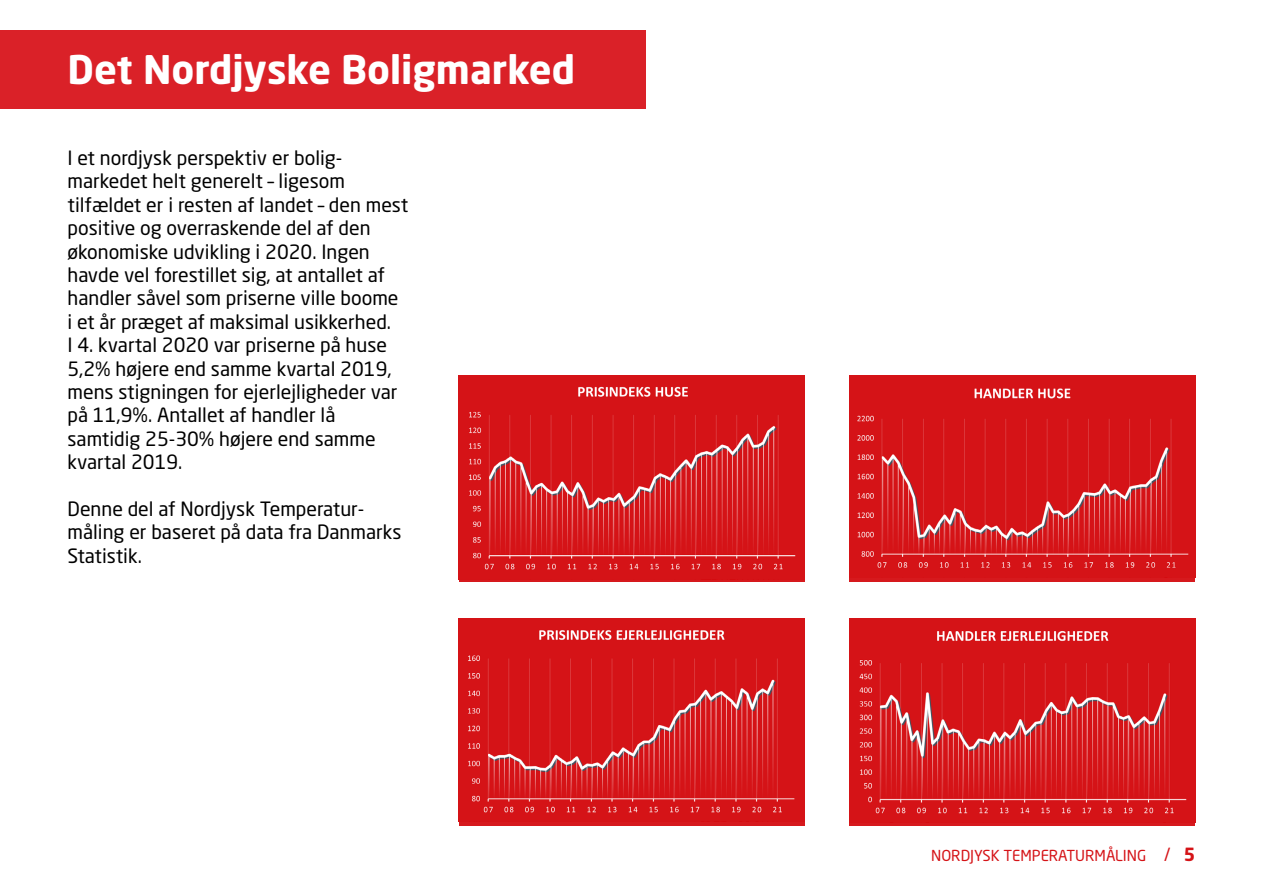
<style>
.page{position:relative;width:1263px;height:893px;background:#fff}
.page>*{position:absolute;margin:0;border:0;box-sizing:border-box;transform-origin:0 0}
.t1{font:700 39px "Neo Sans Std";color:#fff}
.t2{font:19.5px/23.4px "Neo Sans Std";color:#000}
.t3{font:15px "Neo Sans Std";color:#d51317}
.s1{font-size:18px}
.s2{font-weight:700;font-size:18px}
</style>
<div class="page">
<div style="left:849px;top:376px;width:346px;height:206px;background:#d6191d"></div>
<img style="left:857px;top:388px;width:332px;height:180px">
<img style="left:849px;top:619px;width:346px;height:203px">
<div style="left:0;top:30px;width:645px;height:78px;background:#da2128"></div>
<img style="left:458px;top:376px;width:346px;height:204px">
<img style="left:458px;top:619px;width:346px;height:203px">
<p class="t1" style="left:68px;top:45px;width:509px">Det Nordjyske Boligmarked</p>
<p class="t2" style="left:68px;top:146px;width:279px">I et nordjysk perspektiv er bolig&shy;markedet helt generelt – ligesom</p>
<p class="t2" style="left:68px;top:193px;width:342px">tilfældet er i resten af landet – den mest positive og overraskende del af den økonomiske udvikling i 2020. Ingen havde vel forestillet sig, at antallet af handler såvel som priserne ville boome<br>i et år præget af maksimal usikkerhed.<br>I 4. kvartal 2020 var priserne på huse 5,2% højere end samme kvartal 2019, mens stigningen for ejerlejligheder var på 11,9%. Antallet af handler lå</p>
<p class="t2" style="left:68px;top:427px;width:310px">samtidig 25-30% højere end samme kvartal 2019.</p>
<p class="t2" style="left:68px;top:497px;width:336px">Denne del af Nordjysk Temperatur&shy;måling er baseret på data fra Danmarks<br>Statistik.</p>
<p class="t3" style="left:931px;top:847px;width:266px">NORDJYSK TEMPERATURMÅLING <span class="s1">/</span> <span class="s2">5</span></p>
</div>
